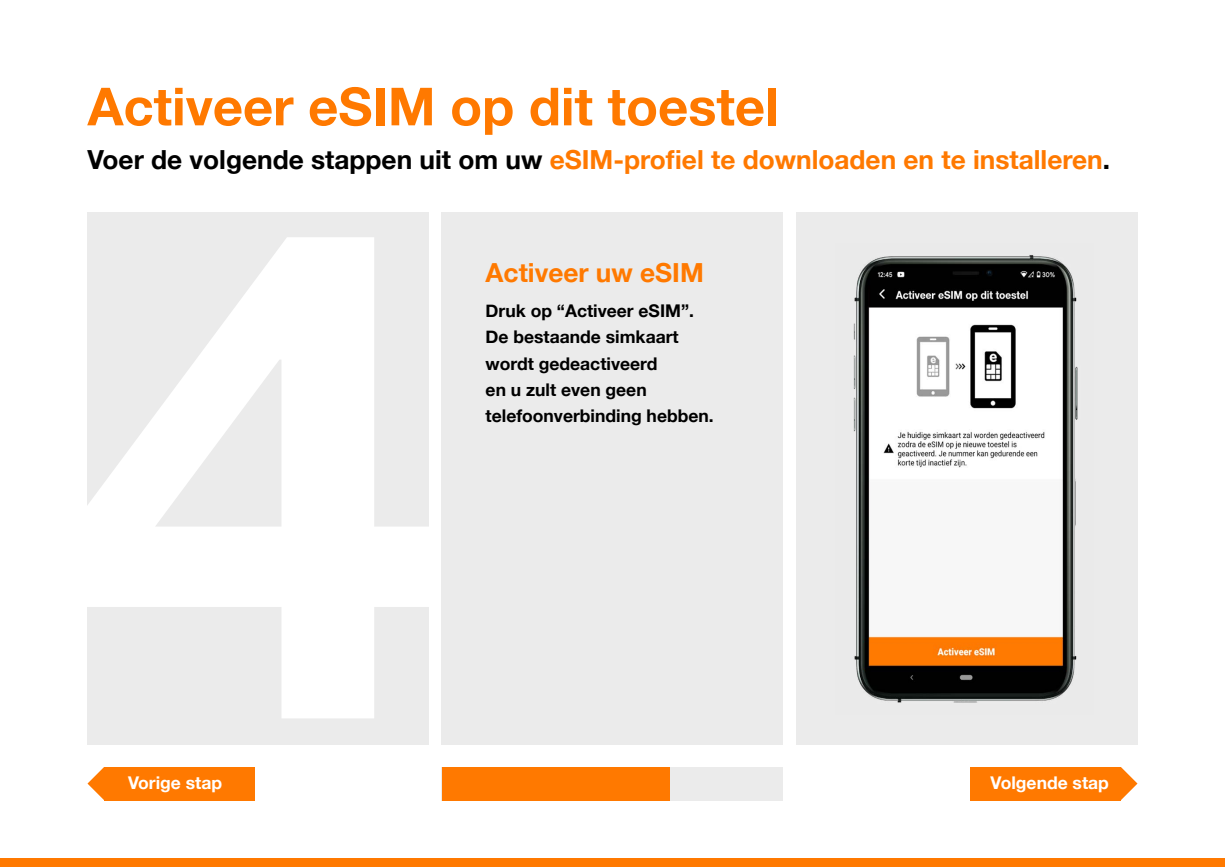
<style>
.page{position:relative;width:1225px;height:867px;background:#fff}
.page>*{position:absolute;margin:0;border:0;box-sizing:border-box;transform-origin:0 0}
.t1{font:700 52.5px "Helvetica Neue";color:#ff7900}
.t2{font:700 26.25px "Helvetica Neue";color:#ff7900}
.t3{font:700 17.5px/26.2px "Helvetica Neue";color:#000}
.t4{font:700 17.5px "Helvetica Neue";color:#fff}
.s1{color:#000}
</style>
<div class="page">
<div style="left:442px;top:213px;width:341px;height:531px;background:#ebebeb"></div>
<div style="left:88px;top:213px;width:341px;height:531px;background:#ebebeb"></div>
<div style="left:796px;top:213px;width:342px;height:531px;background:#ebebeb"></div>
<div style="left:0;top:858px;width:1225px;height:8px;background:#ff7900"></div>
<div style="left:104px;top:766px;width:151px;height:33px;background:#ff7900"></div>
<svg style="left:87px;top:767px;width:17px;height:32px"></svg>
<div style="left:970px;top:766px;width:151px;height:33px;background:#ff7900"></div>
<svg style="left:1121px;top:767px;width:17px;height:32px"></svg>
<div style="left:442px;top:766px;width:341px;height:33px;background:#ebebeb"></div>
<div style="left:442px;top:766px;width:227px;height:33px;background:#ff7900"></div>
<img style="left:853px;top:255px;width:225px;height:448px">
<h1 class="t1" style="left:88px;top:65px;width:693px">Activeer eSIM op dit toestel</h1>
<h2 class="t2" style="left:88px;top:139px;width:1024px"><span class="s1">Voer de volgende stappen uit om uw</span> eSIM-profiel te downloaden en te installeren<span class="s1">.</span></h2>
<h2 class="t2" style="left:486px;top:252px;width:220px">Activeer uw eSIM</h2>
<p class="t3" style="left:486px;top:298px;width:230px">Druk op “Activeer eSIM”.<br>De bestaande simkaart wordt gedeactiveerd<br>en u zult even geen telefoonverbinding hebben.</p>
<p class="t4" style="left:128px;top:769px;width:95px">Vorige stap</p>
<p class="t4" style="left:991px;top:769px;width:120px">Volgende stap</p>
</div>
